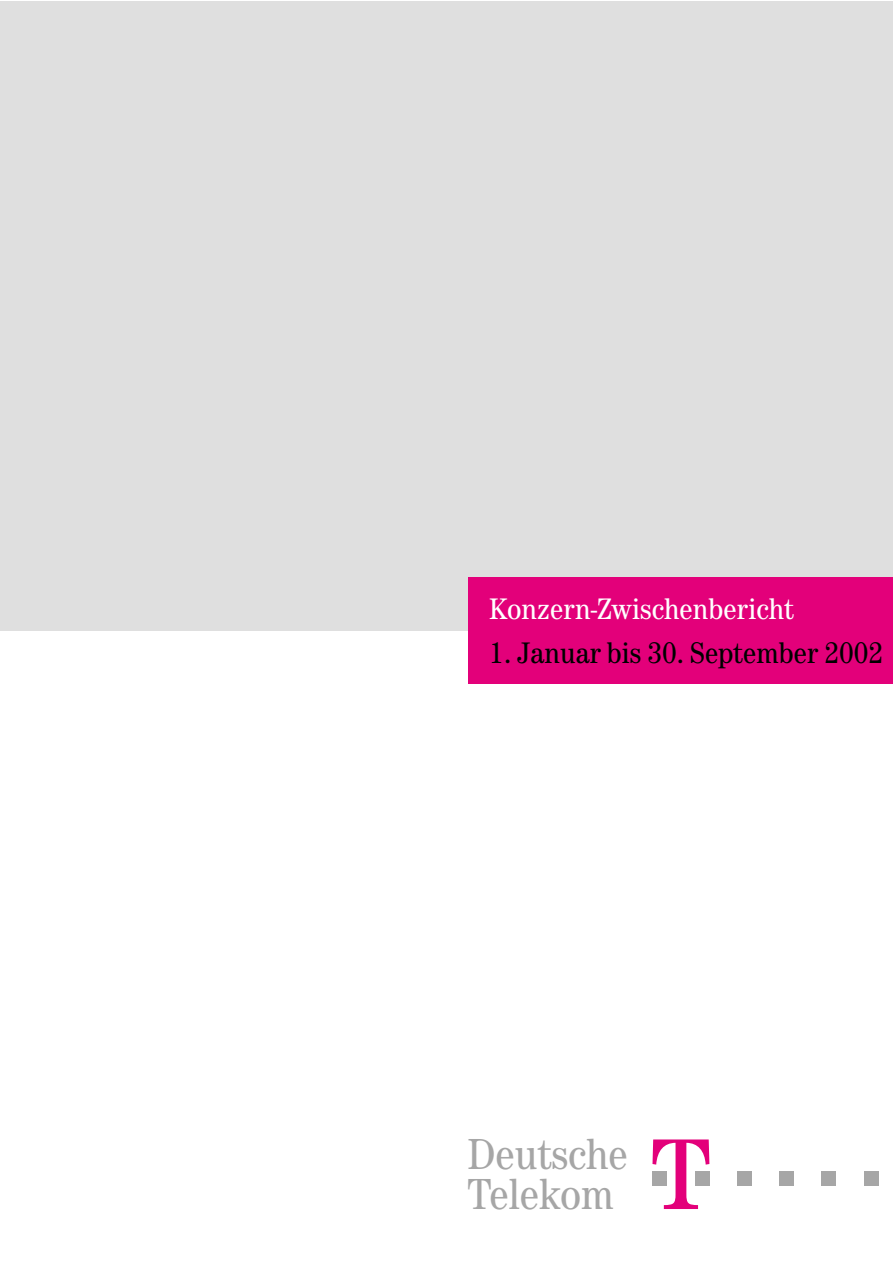
<style>
.page{position:relative;width:893px;height:1263px;background:#fff}
.page>*{position:absolute;margin:0;border:0;box-sizing:border-box;transform-origin:0 0}
.t1{font:100.5px "Tele Logo";color:#a6a6a6}
.t2{font:45px/39.9px "Tele Antiqua D Norm";letter-spacing:-.005em;color:#a6a6a6}
.t3{font:30.75px "Tele Antiqua D Norm";color:#000}
.t4{font:30.75px "Tele Antiqua D Norm";color:#fff}
.s1{color:#e3007a}
</style>
<div class="page">
<div style="left:0;top:2px;width:892px;height:629px;background:#dfdfdf"></div>
<div style="left:468px;top:578px;width:424px;height:106px;background:#e3007a"></div>
<p class="t4" style="left:489px;top:597px;width:306px">Konzern-Zwischenbericht</p>
<p class="t3" style="left:489px;top:641px;width:395px">1. Januar bis 30. September 2002</p>
<h2 class="t2" style="left:467px;top:1139px;width:162px">Deutsche<br>Telekom</h2>
<h1 class="t1" style="left:638px;top:1137px;width:255px">!<span class="s1">"</span>§====</h1>
</div>
